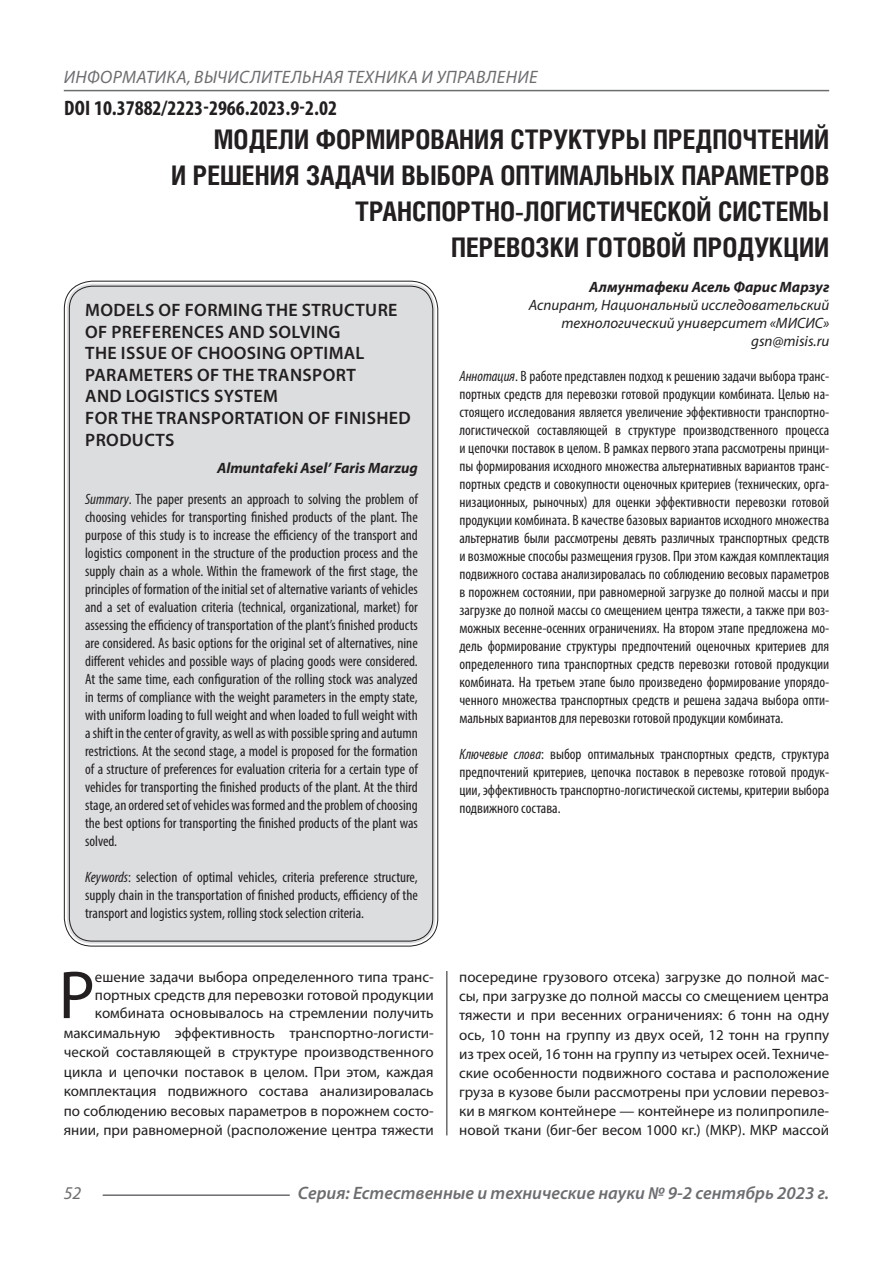
<style>
.page{position:relative;width:893px;height:1263px;background:#fff}
.page>*{position:absolute;margin:0;border:0;box-sizing:border-box;transform-origin:0 0}
.Статья_текст_первый{font:68.4px "Myriad Pro";color:#231f20}
.Статья_название{font:700 27px/36px "Helios Cond C";color:#231f20;text-align:right}
.ДОИ{font:700 condensed 21px "Myriad Pro";color:#231f20}
.Статья_название_англ{font:600 18px/21.6px "Myriad Pro";letter-spacing:.02em;color:#231f20}
.t1{font:italic 600 18px "Myriad Pro";color:#6c6d70}
.t2{font:italic 18px "Myriad Pro";letter-spacing:.02em;color:#6c6d70}
.Статья_аннотация_тек{font:condensed 15px/18px "Myriad Pro";color:#231f20;text-align:justify}
.Статья_аннотация_анг{font:condensed 15px/18px "Myriad Pro";color:#231f20;text-align:justify}
.Статья_текст_первый-2{font:15px/19.2px "Myriad Pro";color:#231f20;text-align:justify}
.Статья_автор_инфо{font:italic 15px/18px "Myriad Pro";color:#231f20;text-align:right}
.Статья_автор_инфо-2{font:italic 700 15px "Myriad Pro";color:#231f20}
.Статья_автор_англ{font:italic 700 15px "Myriad Pro";color:#231f20}
.s1{font-style:italic}
</style>
<div class="page">
<hr style="left:446px;top:128px;width:1px;height:1007px;background:#231f20">
<hr style="left:103px;top:1194px;width:187px;height:2px;background:#6c6d70">
<hr style="left:64px;top:90px;width:765px;height:1px;background:#6c6d70">
<div style="left:67px;top:284px;width:368px;height:659px;background:#dcdddf;border-radius:26px"></div>
<p class="t2" style="left:64px;top:66px;width:475px">ИНФОРМАТИКА, ВЫЧИСЛИТЕЛЬНАЯ ТЕХНИКА И УПРАВЛЕНИЕ</p>
<p class="Статья_название" style="left:171px;top:121px;width:660px">МОДЕЛИ ФОРМИРОВАНИЯ СТРУКТУРЫ ПРЕДПОЧТЕНИЙ<br>И РЕШЕНИЯ ЗАДАЧИ ВЫБОРА ОПТИМАЛЬНЫХ ПАРАМЕТРОВ ТРАНСПОРТНО-ЛОГИСТИЧЕСКОЙ СИСТЕМЫ<br>ПЕРЕВОЗКИ ГОТОВОЙ ПРОДУКЦИИ</p>
<p class="Статья_автор_инфо-2" style="left:589px;top:277px;width:242px">Алмунтафеки Асель Фарис Марзуг</p>
<p class="Статья_автор_инфо" style="left:529px;top:296px;width:302px">Аспирант, Национальный исследовательский технологический университет «МИСИС»</p>
<p class="Статья_автор_инфо" style="left:751px;top:332px;width:80px">gsn@misis.ru</p>
<p class="Статья_аннотация_тек" style="left:459px;top:366px;width:371px"><span class="s1">Аннотация</span>. В работе представлен подход к решению задачи выбора транс&shy;портных средств для перевозки готовой продукции комбината. Целью на&shy;стоящего исследования является увеличение эффективности транспортно&shy;логистической составляющей в структуре производственного процесса и цепочки поставок в целом. В рамках первого этапа рассмотрены принци&shy;пы формирования исходного множества альтернативных вариантов транс&shy;портных средств и совокупности оценочных критериев (технических, орга&shy;низационных, рыночных) для оценки эффективности перевозки готовой продукции комбината. В качестве базовых вариантов исходного множества альтернатив были рассмотрены девять различных транспортных средств и возможные способы размещения грузов. При этом каждая комплектация подвижного состава анализировалась по соблюдению весовых параметров в порожнем состоянии, при равномерной загрузке до полной массы и при загрузке до полной массы со смещением центра тяжести, а также при воз&shy;можных весенне-осенних ограничениях. На втором этапе предложена мо&shy;дель формирование структуры предпочтений оценочных критериев для определенного типа транспортных средств перевозки готовой продукции комбината. На третьем этапе было произведено формирование упорядо&shy;ченного множества транспортных средств и решена задача выбора опти&shy;мальных вариантов для перевозки готовой продукции комбината.</p>
<p class="Статья_аннотация_тек" style="left:459px;top:744px;width:371px"><span class="s1">Ключевые слова</span>: выбор оптимальных транспортных средств, структура предпочтений критериев, цепочка поставок в перевозке готовой продук&shy;ции, эффективность транспортно-логистической системы, критерии выбора подвижного состава.</p>
<p class="ДОИ" style="left:64px;top:95px;width:274px">DOI 10.37882/2223-2966.2023.9-2.02</p>
<p class="Статья_название_англ" style="left:85px;top:299px;width:327px">MODELS OF FORMING THE STRUCTURE<br>OF PREFERENCES AND SOLVING<br>THE ISSUE OF CHOOSING OPTIMAL<br>PARAMETERS OF THE TRANSPORT<br>AND LOGISTICS SYSTEM<br>FOR THE TRANSPORTATION OF FINISHED<br>PRODUCTS</p>
<p class="Статья_автор_англ" style="left:217px;top:458px;width:202px">Almuntafeki Asel’ Faris Marzug</p>
<p class="Статья_аннотация_анг" style="left:85px;top:489px;width:334px"><span class="s1">Summary</span>. The paper presents an approach to solving the problem of choosing vehicles for transporting finished products of the plant. The purpose of this study is to increase the efficiency of the transport and logistics component in the structure of the production process and the supply chain as a whole. Within the framework of the first stage, the principles of formation of the initial set of alternative variants of vehicles and a set of evaluation criteria (technical, organizational, market) for assessing the efficiency of transportation of the plant’s finished products are considered. As basic options for the original set of alternatives, nine different vehicles and possible ways of placing goods were considered.<br>At the same time, each configuration of the rolling stock was analyzed in terms of compliance with the weight parameters in the empty state, with uniform loading to full weight and when loaded to full weight with a shift in the center of gravity, as well as with possible spring and autumn restrictions. At the second stage, a model is proposed for the formation of a structure of preferences for evaluation criteria for a certain type of vehicles for transporting the finished products of the plant. At the third stage, an ordered set of vehicles was formed and the problem of choosing the best options for transporting the finished products of the plant was solved.</p>
<p class="Статья_аннотация_анг" style="left:85px;top:867px;width:334px"><span class="s1">Keywords</span>: selection of optimal vehicles, criteria preference structure, supply chain in the transportation of finished products, efficiency of the transport and logistics system, rolling stock selection criteria.</p>
<p class="Статья_текст_первый" style="left:59px;top:953px;width:38px">Р</p>
<p class="Статья_текст_первый-2" style="left:95px;top:968px;width:340px;line-height:18px">ешение задачи выбора определенного типа транс&shy;портных средств для перевозки готовой продукции комбината основывалось на стремлении получить</p>
<p class="Статья_текст_первый-2" style="left:64px;top:1023px;width:371px">максимальную эффективность транспортно-логисти&shy;ческой составляющей в структуре производственного цикла и цепочки поставок в целом. При этом, каждая комплектация подвижного состава анализировалась по соблюдению весовых параметров в порожнем состо&shy;янии, при равномерной (расположение центра тяжести</p>
<p class="Статья_текст_первый-2" style="left:459px;top:967px;width:371px">посередине грузового отсека) загрузке до полной мас&shy;сы, при загрузке до полной массы со смещением центра тяжести и при весенних ограничениях: 6 тонн на одну ось, 10 тонн на группу из двух осей, 12 тонн на группу из трех осей, 16 тонн на группу из четырех осей. Техниче&shy;ские особенности подвижного состава и расположение груза в кузове были рассмотрены при условии перевоз&shy;ки в мягком контейнере — контейнере из полипропиле&shy;новой ткани (биг-бег весом 1000 кг.) (МКР). МКР массой</p>
<p class="t2" style="left:64px;top:1182px;width:19px">52</p>
<p class="t1" style="left:298px;top:1182px;width:533px">Серия: Естественные и технические науки № 9-2 сентябрь 2023 г.</p>
</div>
